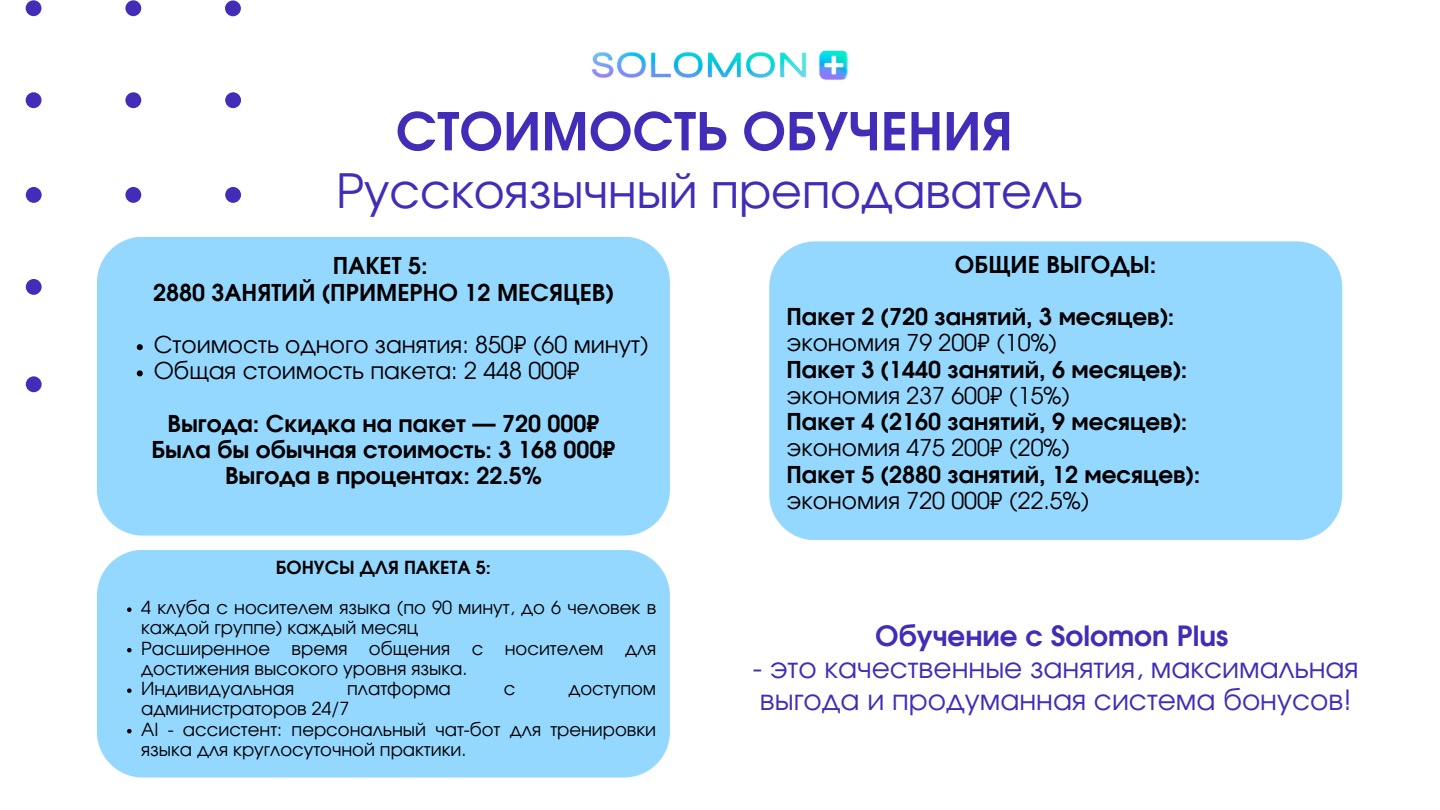
<style>
.page{position:relative;width:1440px;height:810px;background:#fff}
.page>*{position:absolute;margin:0;border:0;box-sizing:border-box;transform-origin:0 0}
.t1{font:700 51.9px "Evolventa";color:#412db7}
.t2{font:47.3px "Evolventa";color:#412db7}
.t3{font:27.9px/32.2px "Evolventa";color:#412db7}
.t4{font:700 27.9px "Evolventa";color:#412db7}
.t5{font:700 23.2px/26.2px "Evolventa";color:#000;text-align:center}
.t6{font:23.2px/26.2px "Evolventa";color:#000}
.t7{font:18px/20.2px "Evolventa";color:#000}
.t8{font:700 18px "Evolventa";color:#000}
</style>
<div class="page">
<img style="left:591px;top:50px;width:258px;height:30px">
<svg style="left:25px;top:0;width:216px;height:392px"></svg>
<div style="left:97px;top:237px;width:573px;height:299px;background:#95d8ff;border-radius:46px"></div>
<svg style="left:137px;top:344px;width:6px;height:6px"></svg>
<svg style="left:137px;top:370px;width:6px;height:6px"></svg>
<div style="left:769px;top:241px;width:573px;height:299px;background:#95d8ff;border-radius:46px"></div>
<div style="left:97px;top:550px;width:573px;height:228px;background:#95d8ff;border-radius:46px"></div>
<svg style="left:127px;top:607px;width:5px;height:5px"></svg>
<svg style="left:127px;top:648px;width:5px;height:4px"></svg>
<svg style="left:127px;top:688px;width:5px;height:5px"></svg>
<svg style="left:127px;top:729px;width:5px;height:4px"></svg>
<p class="t1" style="left:396px;top:109px;width:619px">СТОИМОСТЬ ОБУЧЕНИЯ</p>
<p class="t2" style="left:336px;top:170px;width:748px">Русскоязычный преподаватель</p>
<p class="t5" style="left:955px;top:253px;width:203px">ОБЩИЕ ВЫГОДЫ:</p>
<p class="t5" style="left:787px;top:305px;width:389px">Пакет 2 (720 занятий, 3 месяцев):</p>
<p class="t6" style="left:787px;top:331px;width:272px">экономия 79 200₽ (10%)</p>
<p class="t5" style="left:787px;top:358px;width:402px">Пакет 3 (1440 занятий, 6 месяцев):</p>
<p class="t6" style="left:787px;top:384px;width:285px">экономия 237 600₽ (15%)</p>
<p class="t5" style="left:787px;top:410px;width:402px">Пакет 4 (2160 занятий, 9 месяцев):</p>
<p class="t6" style="left:787px;top:436px;width:285px">экономия 475 200₽ (20%)</p>
<p class="t5" style="left:787px;top:463px;width:415px">Пакет 5 (2880 занятий, 12 месяцев):</p>
<p class="t6" style="left:787px;top:489px;width:304px">экономия 720 000₽ (22.5%)</p>
<p class="t5" style="left:153px;top:254px;width:462px">ПАКЕТ 5:<br>2880 ЗАНЯТИЙ (ПРИМЕРНО 12 МЕСЯЦЕВ)</p>
<p class="t6" style="left:154px;top:333px;width:496px">Стоимость одного занятия: 850₽ (60 минут)<br>Общая стоимость пакета: 2 448 000₽</p>
<p class="t5" style="left:151px;top:412px;width:466px">Выгода: Скидка на пакет — 720 000₽<br>Была бы обычная стоимость: 3 168 000₽<br>Выгода в процентах: 22.5%</p>
<p class="t8" style="left:276px;top:559px;width:216px">БОНУСЫ ДЛЯ ПАКЕТА 5:</p>
<p class="t7" style="left:141px;top:599px;width:517px">4 клуба с носителем языка (по 90 минут, до 6 человек в каждой группе) каждый месяц<br>Расширенное время общения с носителем для достижения высокого уровня языка.<br>Индивидуальная</p>
<p class="t7" style="left:347px;top:680px;width:105px">платформа</p>
<p class="t7" style="left:504px;top:680px;width:13px">с</p>
<p class="t7" style="left:569px;top:680px;width:89px">доступом</p>
<p class="t7" style="left:141px;top:700px;width:517px">администраторов 24/7<br>AI - ассистент: персональный чат-бот для тренировки языка для круглосуточной практики.</p>
<h1 class="t4" style="left:875px;top:623px;width:355px">Обучение с Solomon Plus</h1>
<h1 class="t3" style="left:753px;top:653px;width:608px">- это качественные занятия, максимальная выгода и продуманная система бонусов!</h1>
</div>
